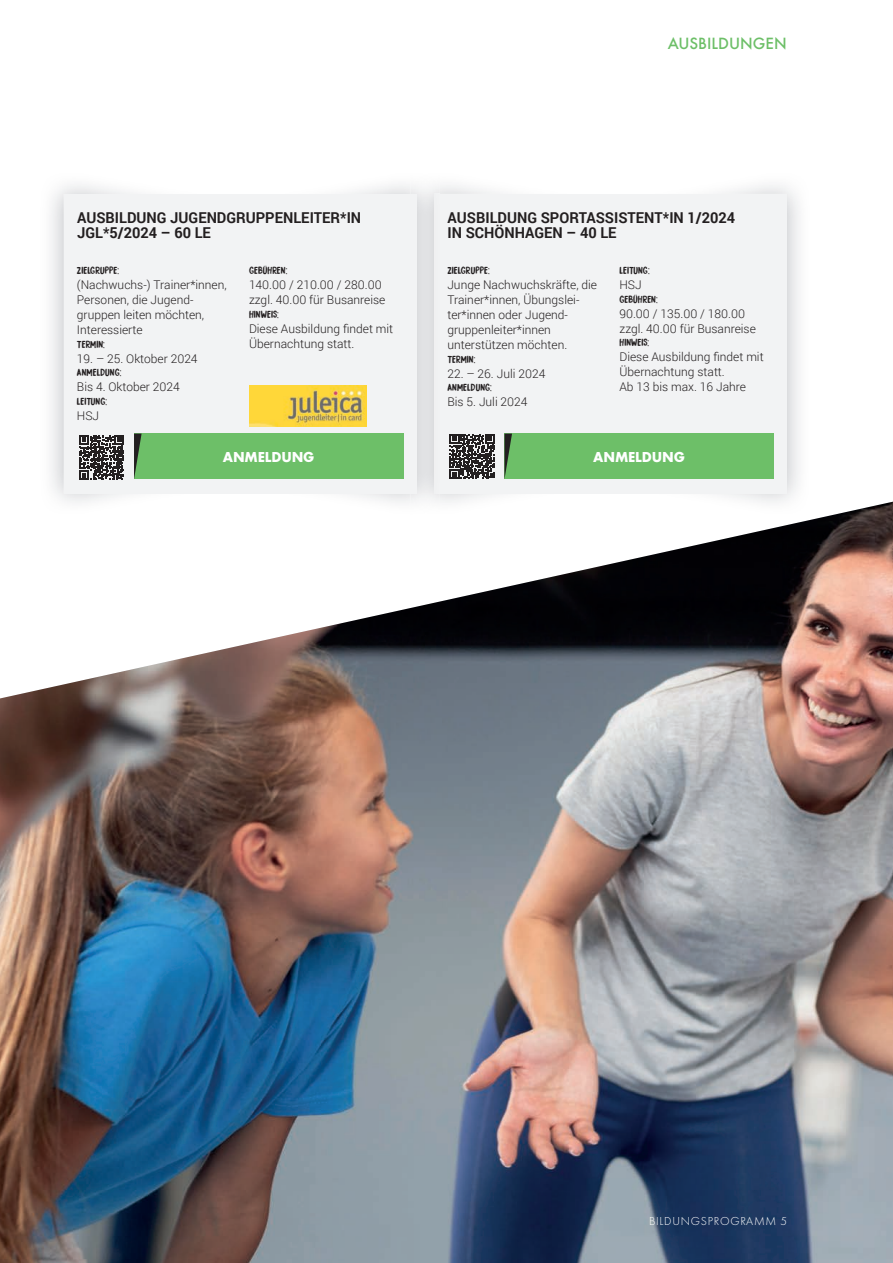
<style>
.page{position:relative;width:893px;height:1263px;background:#fff}
.page>*{position:absolute;margin:0;border:0;box-sizing:border-box;transform-origin:0 0}
.t1{font:700 15px/15px "Roboto";color:#231f20}
.t2{font:700 15px "Futura PT";letter-spacing:-.01em;color:#fff}
.t3{font:500 15px "Futura";color:#6dbf68}
.t4{font:300 12px/15px "Roboto";color:#231f20}
.t5{font:300 12px "Futura PT";letter-spacing:.06em;color:#c5ced3}
.t6{font:9px "DK Bocadillo";color:#231f20}
</style>
<div class="page">
<div style="left:434px;top:194px;width:353px;height:299px;background:#f2f3f4"></div>
<div style="left:504px;top:434px;width:270px;height:45px;background:#6dbf68"></div>
<svg style="left:504px;top:434px;width:8px;height:45px"></svg>
<img style="left:411px;top:178px;width:29px;height:324px">
<img style="left:434px;top:194px;width:6px;height:299px">
<div style="left:64px;top:194px;width:352px;height:299px;background:#f2f3f4"></div>
<div style="left:134px;top:434px;width:269px;height:45px;background:#6dbf68"></div>
<svg style="left:134px;top:434px;width:8px;height:45px"></svg>
<img style="left:249px;top:386px;width:117px;height:40px">
<svg style="left:79px;top:435px;width:45px;height:45px"></svg>
<svg style="left:450px;top:434px;width:45px;height:45px"></svg>
<img style="left:0;top:502px;width:893px;height:761px">
<p class="t3" style="left:668px;top:33px;width:120px">AUSBILDUNGEN</p>
<p class="t1" style="left:77px;top:210px;width:286px">AUSBILDUNG JUGENDGRUPPENLEITER*IN<br>JGL*5/2024 – 60 LE</p>
<p class="t6" style="left:77px;top:265px;width:44px">ZIELGRUPPE:</p>
<p class="t4" style="left:77px;top:277px;width:151px">(Nachwuchs-) Trainer*innen,<br>Personen, die Jugend&shy;gruppen leiten möchten,<br>Interessierte</p>
<p class="t6" style="left:77px;top:338px;width:29px">TERMIN:</p>
<p class="t4" style="left:77px;top:351px;width:122px">19. – 25. Oktober 2024</p>
<p class="t6" style="left:77px;top:367px;width:46px">ANMELDUNG:</p>
<p class="t4" style="left:77px;top:379px;width:104px">Bis 4. Oktober 2024</p>
<p class="t6" style="left:77px;top:395px;width:32px">LEITUNG:</p>
<p class="t4" style="left:77px;top:408px;width:24px">HSJ</p>
<p class="t6" style="left:249px;top:265px;width:40px">GEBÜHREN:</p>
<p class="t4" style="left:249px;top:277px;width:138px">140.00 / 210.00 / 280.00 zzgl. 40.00 für Busanreise</p>
<p class="t6" style="left:249px;top:308px;width:31px">HINWEIS:</p>
<p class="t4" style="left:249px;top:321px;width:146px">Diese Ausbildung findet mit<br>Übernachtung statt.</p>
<p class="t2" style="left:223px;top:447px;width:93px">ANMELDUNG</p>
<p class="t1" style="left:448px;top:210px;width:289px">AUSBILDUNG SPORTASSISTENT*IN 1/2024<br>IN SCHÖNHAGEN – 40 LE</p>
<p class="t6" style="left:447px;top:265px;width:44px">ZIELGRUPPE:</p>
<p class="t4" style="left:447px;top:277px;width:151px">Junge Nachwuchskräfte, die<br>Trainer*innen, Übungslei&shy;ter*innen oder Jugend&shy;gruppenleiter*innen unterstützen möchten.</p>
<p class="t6" style="left:447px;top:353px;width:29px">TERMIN:</p>
<p class="t4" style="left:447px;top:366px;width:99px">22. – 26. Juli 2024</p>
<p class="t6" style="left:447px;top:382px;width:46px">ANMELDUNG:</p>
<p class="t4" style="left:447px;top:394px;width:82px">Bis 5. Juli 2024</p>
<p class="t6" style="left:619px;top:265px;width:32px">LEITUNG:</p>
<p class="t4" style="left:619px;top:277px;width:24px">HSJ</p>
<p class="t6" style="left:619px;top:293px;width:40px">GEBÜHREN:</p>
<p class="t4" style="left:619px;top:306px;width:138px">90.00 / 135.00 / 180.00 zzgl. 40.00 für Busanreise</p>
<p class="t6" style="left:619px;top:337px;width:31px">HINWEIS:</p>
<p class="t4" style="left:619px;top:349px;width:146px">Diese Ausbildung findet mit<br>Übernachtung statt.<br>Ab 13 bis max. 16 Jahre</p>
<p class="t2" style="left:593px;top:447px;width:93px">ANMELDUNG</p>
<p class="t5" style="left:649px;top:1214px;width:139px">BILDUNGSPROGRAMM 5</p>
</div>
